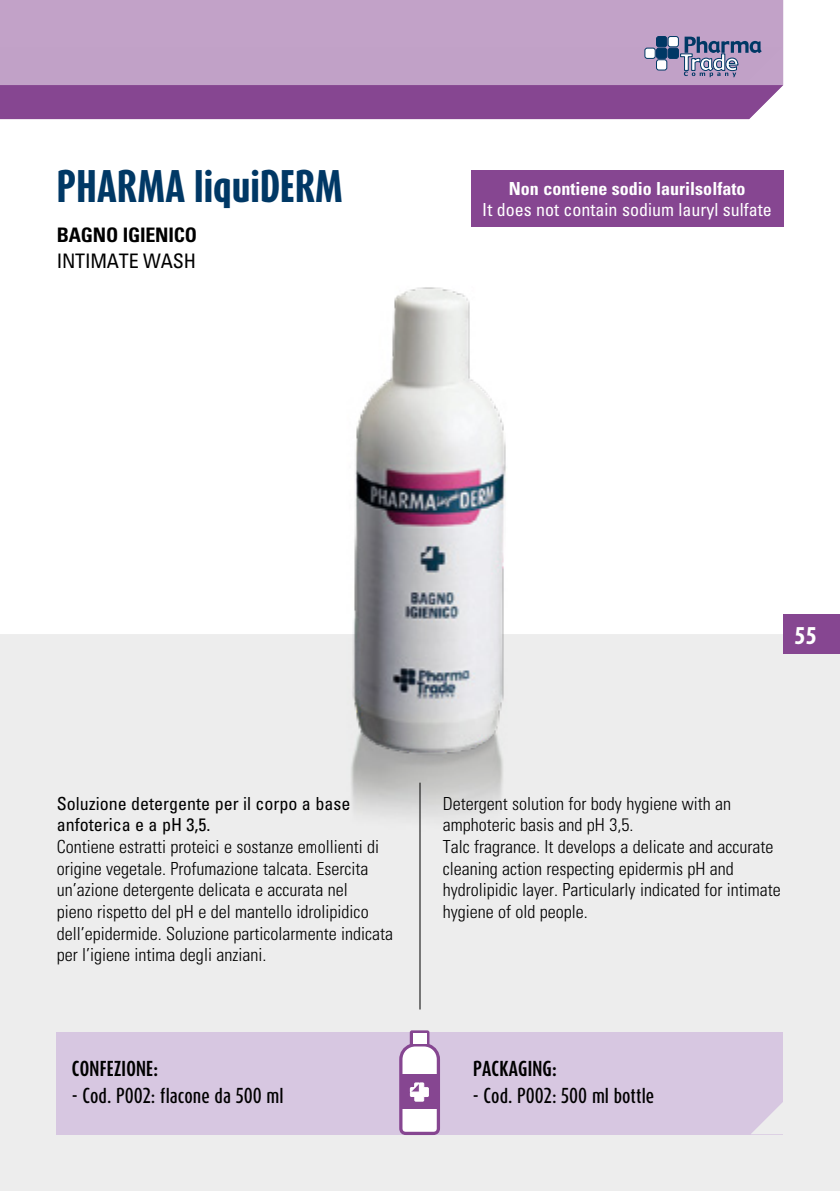
<style>
.page{position:relative;width:840px;height:1191px;background:#fff}
.page>*{position:absolute;margin:0;border:0;box-sizing:border-box;transform-origin:0 0}
.t1{font:800 38px "Dax Compact Pro";color:#003865}
.t2{font:700 condensed 26px "Myriad Pro";color:#fff}
.t3{font:700 condensed 20px "Univers LT Std";letter-spacing:-.01em;color:#000}
.t4{font:condensed 20px "Univers LT Std";letter-spacing:-.01em;color:#000}
.t5{font:300 condensed 18px/21.6px "Univers LT Std";color:#000}
.t6{font:condensed 18px/21.6px "Univers LT Std";color:#000}
.t7{font:500 18px "Dax Compact Pro";color:#000}
.t8{font:condensed 18px "Univers LT Std";color:#fff}
.t9{font:700 condensed 18px "Univers LT Std";color:#fff}
.t10{font:700 18px "Dax Compact Pro";letter-spacing:.01em;color:#000}
</style>
<div class="page">
<div style="left:0;top:0;width:782px;height:37px;background:#c2a2c8"></div>
<div style="left:0;top:634px;width:839px;height:557px;background:#ededed"></div>
<div style="left:782px;top:614px;width:57px;height:40px;background:#864691"></div>
<hr style="left:419px;top:782px;width:1px;height:227px;background:#000">
<img style="left:315px;top:287px;width:233px;height:595px">
<div style="left:56px;top:1032px;width:726px;height:102px;background:#d7c7e1"></div>
<svg style="left:751px;top:1103px;width:31px;height:31px"></svg>
<svg style="left:398px;top:1030px;width:42px;height:105px;background:#c8acce"></svg>
<div style="left:471px;top:170px;width:311px;height:57px;background:#864691"></div>
<svg style="left:0;top:37px;width:782px;height:82px;background:#a77bb0"></svg>
<div style="left:656px;top:37px;width:10px;height:10px;background:#003865;border-radius:2px"></div>
<div style="left:656px;top:36px;width:10px;height:11px;border:1px solid #003865;border-radius:2px"></div>
<div style="left:656px;top:48px;width:10px;height:10px;background:#003865;border-radius:2px"></div>
<div style="left:656px;top:48px;width:10px;height:11px;border:1px solid #003865;border-radius:2px"></div>
<div style="left:667px;top:48px;width:11px;height:10px;background:#003865;border-radius:2px"></div>
<div style="left:667px;top:48px;width:11px;height:11px;border:1px solid #003865;border-radius:2px"></div>
<div style="left:656px;top:60px;width:10px;height:10px;background:#fff;border-radius:2px"></div>
<div style="left:655px;top:59px;width:11px;height:11px;border:1px solid #003865;border-radius:2px"></div>
<div style="left:644px;top:48px;width:10px;height:10px;background:#fff;border-radius:2px"></div>
<div style="left:644px;top:48px;width:11px;height:11px;border:1px solid #003865;border-radius:2px"></div>
<div style="left:667px;top:37px;width:11px;height:10px;background:#fff;border-radius:2px"></div>
<div style="left:667px;top:36px;width:11px;height:11px;border:1px solid #003865;border-radius:2px"></div>
<h1 class="t1" style="left:57px;top:161px;width:287px">PHARMA liquiDERM</h1>
<p class="t3" style="left:57px;top:223px;width:142px">BAGNO IGIENICO</p>
<p class="t4" style="left:57px;top:248px;width:141px">INTIMATE WASH</p>
<p class="t9" style="left:508px;top:178px;width:238px">Non contiene sodio laurilsolfato</p>
<p class="t8" style="left:482px;top:198px;width:291px">It does not contain sodium lauryl sulfate</p>
<h2 class="t2" style="left:794px;top:619px;width:24px">55</h2>
<p class="t6" style="left:57px;top:792px;width:295px">Soluzione detergente per il corpo a base anfoterica e a pH 3,5.</p>
<p class="t5" style="left:57px;top:836px;width:337px">Contiene estratti proteici e sostanze emollienti di origine vegetale. Profumazione talcata. Esercita un’azione detergente delicata e accurata nel<br>pieno rispetto del pH e del mantello idrolipidico dell’epidermide. Soluzione particolarmente indicata per l’igiene intima degli anziani.</p>
<p class="t10" style="left:72px;top:1056px;width:88px">CONFEZIONE:</p>
<p class="t7" style="left:72px;top:1083px;width:213px">- Cod. P002: flacone da 500 ml</p>
<p class="t5" style="left:442px;top:792px;width:339px">Detergent solution for body hygiene with an amphoteric basis and pH 3,5.<br>Talc fragrance. It develops a delicate and accurate cleaning action respecting epidermis pH and hydrolipidic layer. Particularly indicated for intimate hygiene of old people.</p>
<p class="t10" style="left:473px;top:1056px;width:85px">PACKAGING:</p>
<p class="t7" style="left:472px;top:1083px;width:183px">- Cod. P002: 500 ml bottle</p>
</div>
